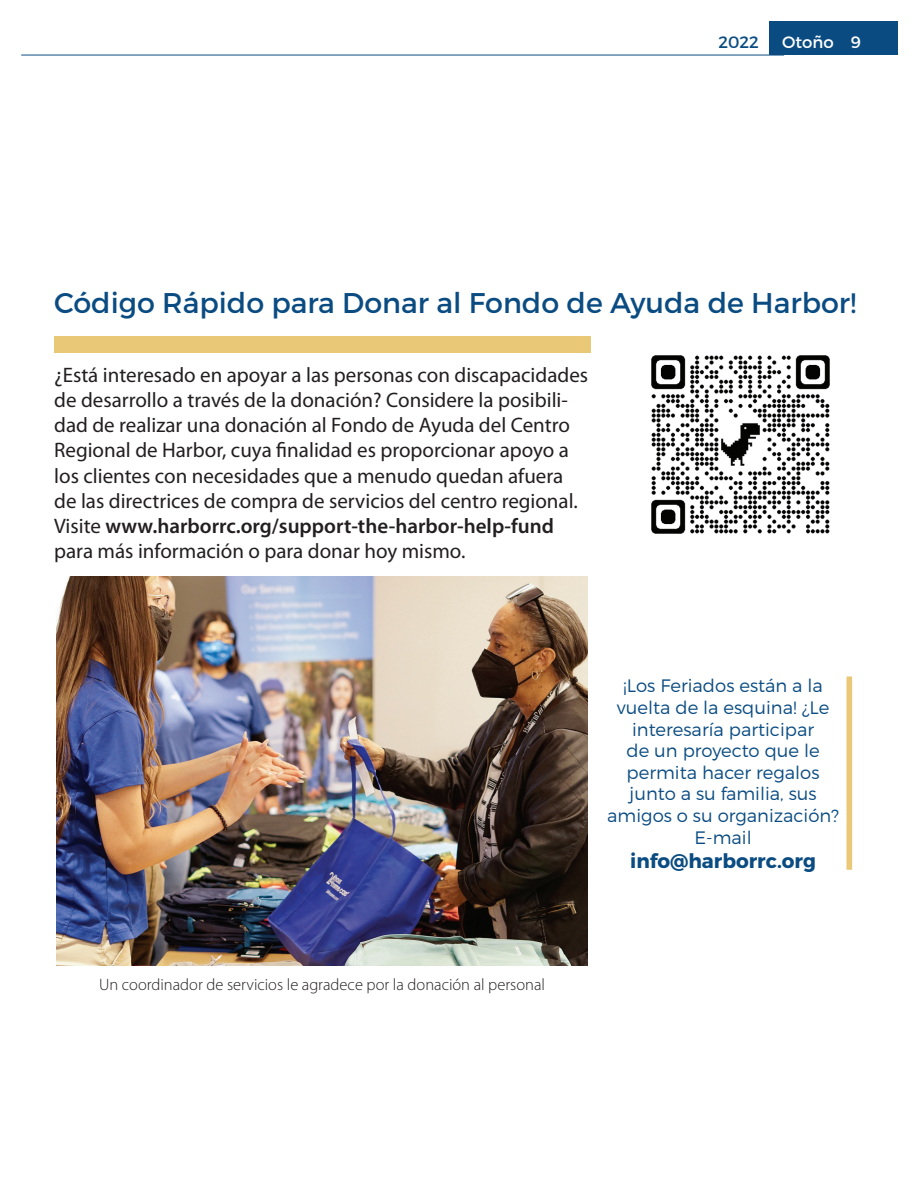
<style>
.page{position:relative;width:918px;height:1188px;background:#fff}
.page>*{position:absolute;margin:0;border:0;box-sizing:border-box;transform-origin:0 0}
.t1{font:28.5px "Montserrat";color:#0a4c82}
.t2{font:21px/25.2px "Myriad Pro";color:#231f20}
.t3{font:700 19.95px "Montserrat";color:#0a4c82}
.t4{font:300 18px/21.6px "Montserrat";color:#0a4c82;text-align:center}
.t5{font:300 16.5px "Myriad Pro";color:#231f20}
.t6{font:16.5px "Montserrat";color:#fff}
.t7{font:16.5px "Montserrat";color:#0a4c82}
.s1{font-weight:600}
</style>
<div class="page">
<hr style="left:21px;top:55px;width:763px;height:1px;background:#0a4c82">
<div style="left:769px;top:22px;width:129px;height:33px;background:#0a4c82"></div>
<div style="left:846px;top:676px;width:6px;height:194px;background:#e9c878"></div>
<div style="left:54px;top:336px;width:537px;height:17px;background:#e9c878"></div>
<img style="left:56px;top:576px;width:532px;height:389px">
<img style="left:651px;top:355px;width:179px;height:179px">
<p class="t7" style="left:718px;top:32px;width:42px">2022</p>
<p class="t6" style="left:782px;top:32px;width:80px">Otoño 9</p>
<h1 class="t1" style="left:54px;top:285px;width:804px">Código Rápido para Donar al Fondo de Ayuda de Harbor!</h1>
<p class="t2" style="left:54px;top:363px;width:536px">¿Está interesado en apoyar a las personas con discapacidades de desarrollo a través de la donación? Considere la posibili&shy;dad de realizar una donación al Fondo de Ayuda del Centro Regional de Harbor, cuya finalidad es proporcionar apoyo a los clientes con necesidades que a menudo quedan afuera de las directrices de compra de servicios del centro regional.<br>Visite <span class="s1">www.harborrc.org/support-the-harbor-help-fund </span>para más información o para donar hoy mismo.</p>
<p class="t5" style="left:99px;top:976px;width:447px">Un coordinador de servicios le agradece por la donación al personal</p>
<p class="t4" style="left:607px;top:675px;width:233px">¡Los Feriados están a la vuelta de la esquina! ¿Le interesaría participar<br>de un proyecto que le permita hacer regalos junto a su familia, sus amigos o su organización?<br>E-mail</p>
<p class="t3" style="left:630px;top:848px;width:187px">info@harborrc.org</p>
</div>
